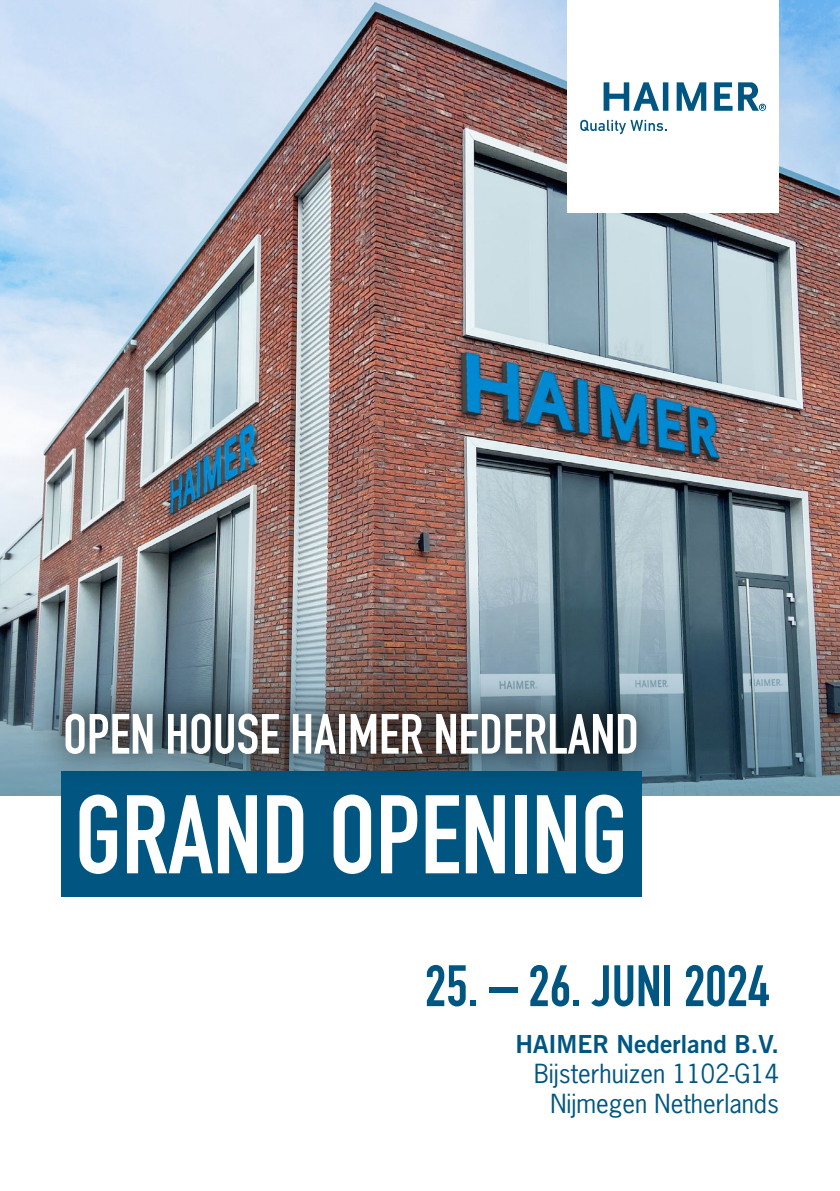
<style>
.page{position:relative;width:840px;height:1191px;background:#fff}
.page>*{position:absolute;margin:0;border:0;box-sizing:border-box;transform-origin:0 0}
.t1{font:109.6px "DIN Engschrift Std";color:#fff}
.t2{font:57.4px "DIN Engschrift Std";color:#005681}
.t3{font:55.6px "DIN Engschrift Std";color:#fff}
.t4{font:24.8px/29.8px "News Gothic";color:#005681;text-align:right}
.t5{font:700 24.8px "News Gothic BT";color:#005681}
</style>
<div class="page">
<img style="left:0;top:0;width:839px;height:507px">
<img style="left:0;top:507px;width:839px;height:288px">
<div style="left:61px;top:771px;width:579px;height:126px;background:#005681"></div>
<div style="left:566px;top:0;width:212px;height:212px;background:#fff"></div>
<svg style="left:603px;top:82px;width:162px;height:29px"></svg>
<svg style="left:580px;top:120px;width:86px;height:14px"></svg>
<svg style="left:34px;top:680px;width:633px;height:106px;background:#4a606d"></svg>
<h3 class="t3" style="left:63px;top:701px;width:577px">OPEN HOUSE HAIMER NEDERLAND</h3>
<h1 class="t1" style="left:75px;top:770px;width:554px">GRAND OPENING</h1>
<h2 class="t2" style="left:424px;top:952px;width:346px">25. – 26. JUNI 2024</h2>
<p class="t5" style="left:515px;top:1029px;width:265px">HAIMER Nederland B.V.</p>
<p class="t4" style="left:533px;top:1058px;width:246px">Bijsterhuizen 1102-G14<br>Nijmegen Netherlands</p>
</div>
